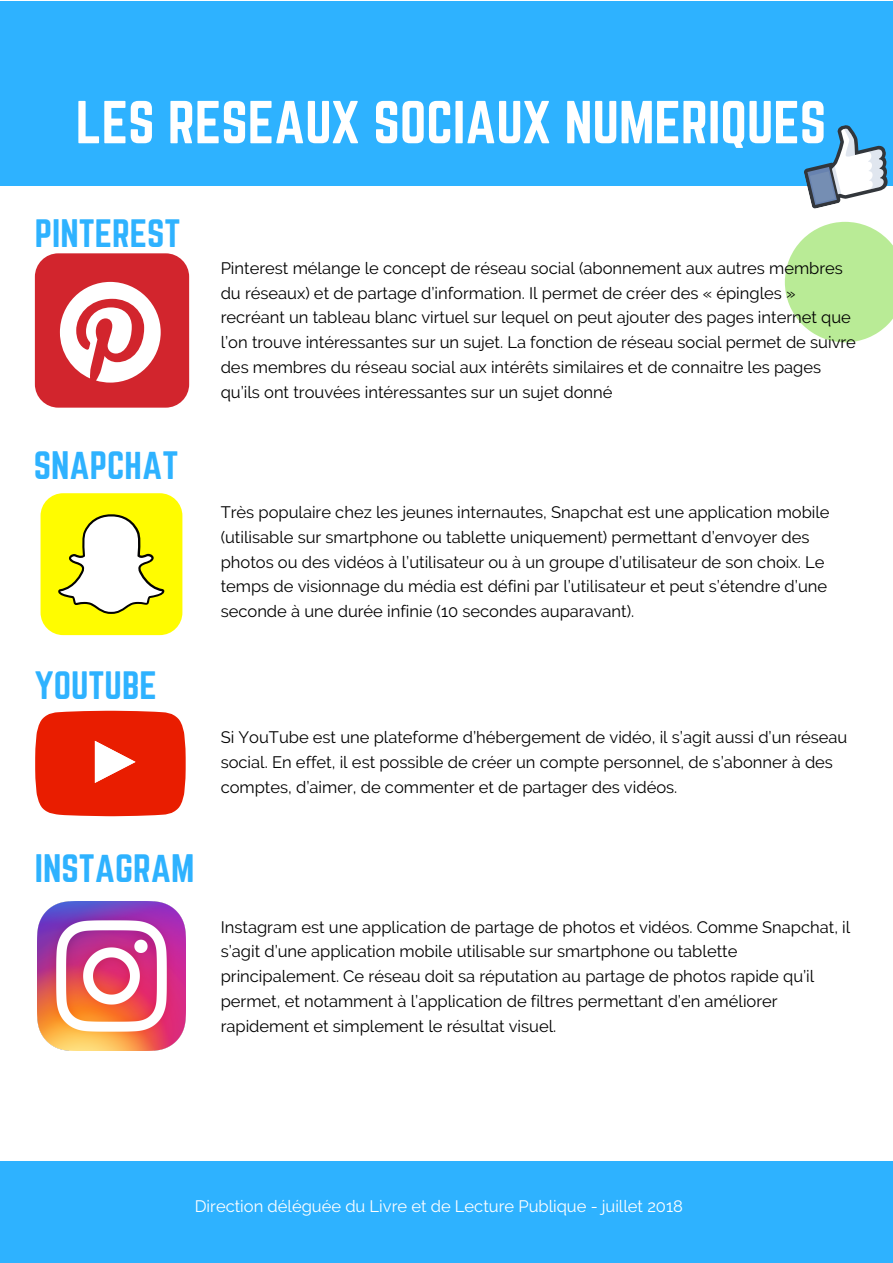
<style>
.page{position:relative;width:893px;height:1263px;background:#fff}
.page>*{position:absolute;margin:0;border:0;box-sizing:border-box;transform-origin:0 0}
.t1{font:52.95px "Norwester";color:#fff}
.t2{font:34.8px "Norwester";color:#2eb2ff}
.t3{font:16.5px/24.8px "Raleway";color:#000}
.t4{font:16.5px "Raleway";color:#fff}
</style>
<div class="page">
<div style="left:0;top:1px;width:893px;height:185px;background:#2eb2ff"></div>
<div style="left:0;top:1161px;width:893px;height:102px;background:#2eb2ff"></div>
<svg style="left:785px;top:222px;width:108px;height:120px"></svg>
<svg style="left:804px;top:125px;width:84px;height:84px"></svg>
<div style="left:35px;top:253px;width:154px;height:155px;background:#d2252d;border-radius:23px"></div>
<svg style="left:60px;top:282px;width:101px;height:101px"></svg>
<div style="left:41px;top:493px;width:141px;height:142px;background:#fffc00;border-radius:23px"></div>
<svg style="left:58px;top:514px;width:106px;height:100px"></svg>
<svg style="left:35px;top:711px;width:151px;height:105px;background:#eb351b"></svg>
<img style="left:37px;top:902px;width:149px;height:149px">
<h1 class="t1" style="left:76px;top:97px;width:752px">LES RESEAUX SOCIAUX NUMERIQUES</h1>
<h2 class="t2" style="left:35px;top:217px;width:147px">PINTEREST</h2>
<h2 class="t2" style="left:34px;top:449px;width:146px">SNAPCHAT</h2>
<h2 class="t2" style="left:35px;top:668px;width:123px">YOUTUBE</h2>
<h2 class="t2" style="left:35px;top:852px;width:161px">INSTAGRAM</h2>
<p class="t3" style="left:221px;top:256px;width:637px">Pinterest mélange le concept de réseau social (abonnement aux autres membres du réseaux) et de partage d’information. Il permet de créer des « épingles » recréant un tableau blanc virtuel sur lequel on peut ajouter des pages internet que l’on trouve intéressantes sur un sujet. La fonction de réseau social permet de suivre des membres du réseau social aux intérêts similaires et de connaitre les pages qu’ils ont trouvées intéressantes sur un sujet donné</p>
<p class="t3" style="left:221px;top:500px;width:610px">Très populaire chez les jeunes internautes, Snapchat est une application mobile (utilisable sur smartphone ou tablette uniquement) permettant d’envoyer des photos ou des vidéos à l’utilisateur ou à un groupe d’utilisateur de son choix. Le temps de visionnage du média est défini par l’utilisateur et peut s’étendre d’une seconde à une durée infinie (10 secondes auparavant).</p>
<p class="t3" style="left:221px;top:725px;width:628px">Si YouTube est une plateforme d’hébergement de vidéo, il s’agit aussi d’un réseau social. En effet, il est possible de créer un compte personnel, de s’abonner à des comptes, d’aimer, de commenter et de partager des vidéos.</p>
<p class="t3" style="left:221px;top:914px;width:631px">Instagram est une application de partage de photos et vidéos. Comme Snapchat, il s’agit d’une application mobile utilisable sur smartphone ou tablette principalement. Ce réseau doit sa réputation au partage de photos rapide qu’il permet, et notamment à l’application de filtres permettant d’en améliorer rapidement et simplement le résultat visuel.</p>
<p class="t4" style="left:195px;top:1196px;width:490px">Direction déléguée du Livre et de Lecture Publique - juillet 2018</p>
</div>
